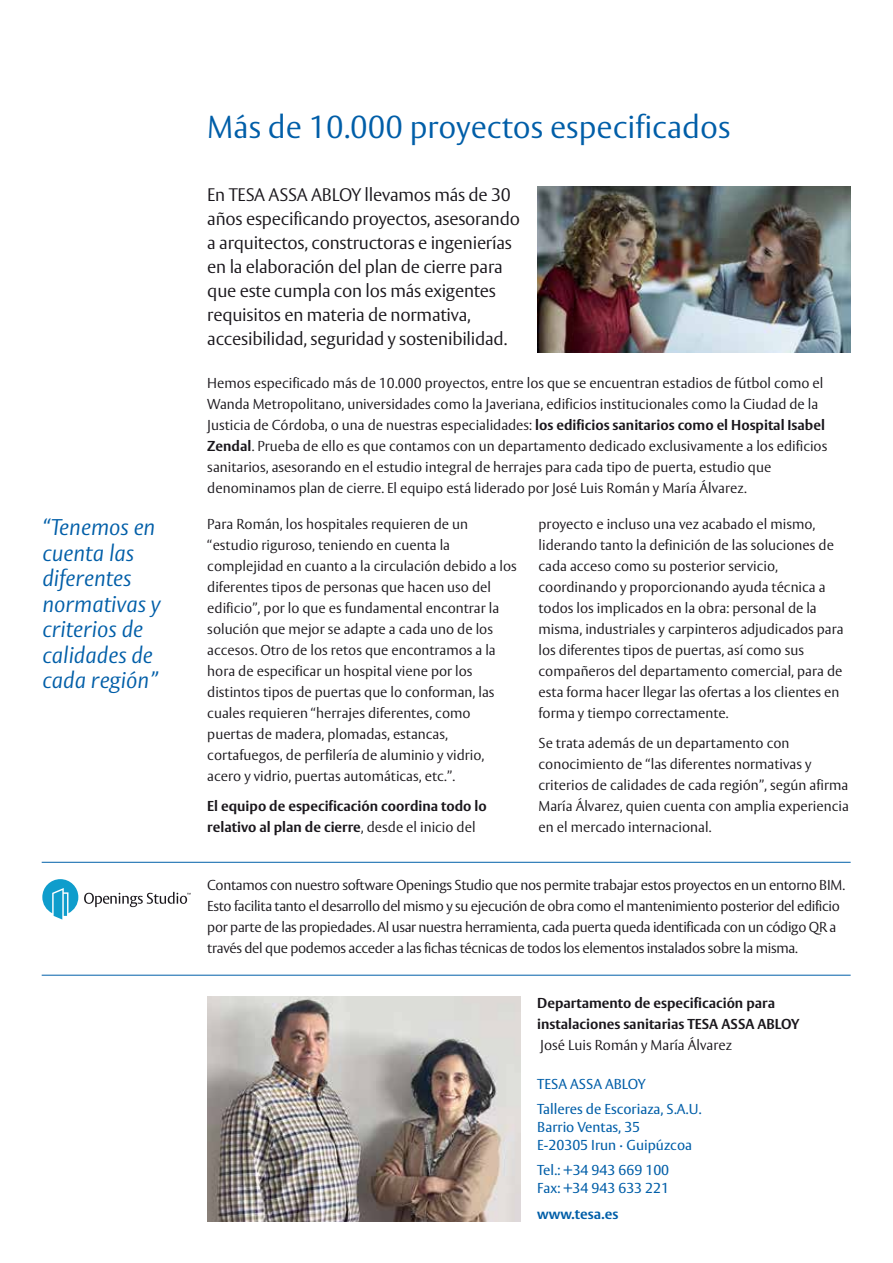
<style>
.page{position:relative;width:893px;height:1263px;background:#fff}
.page>*{position:absolute;margin:0;border:0;box-sizing:border-box;transform-origin:0 0}
.t1{font:300 31.5px "ASSA Vesta";color:#005ea8}
.t2{font:italic 300 22.5px/25.5px "ASSA Vesta";color:#005ea8}
.t3{font:300 18px/24px "ASSA Vesta";letter-spacing:-.015em;color:#1a171c}
.t4{font:300 14.25px/21px "ASSA Vesta";color:#1a171c}
.t5{font:300 14.25px/21px "ASSA Vesta";letter-spacing:-.02em;color:#1a171c}
.t6{font:700 14.25px/21px "ASSA Vesta";color:#1a171c}
.t7{font:14.25px/18px "ASSA Vesta";color:#005ea8}
.t8{font:700 14.25px "ASSA Vesta";color:#005ea8}
.s1{font-weight:700}
.s2{font-weight:300}
</style>
<div class="page">
<img style="left:207px;top:997px;width:314px;height:224px">
<img style="left:537px;top:187px;width:314px;height:165px">
<svg style="left:42px;top:879px;width:36px;height:40px"></svg>
<svg style="left:84px;top:892px;width:107px;height:15px"></svg>
<hr style="left:42px;top:862px;width:809px;height:1px;background:#0060a9">
<hr style="left:42px;top:975px;width:809px;height:1px;background:#0060a9">
<h2 class="t2" style="left:42px;top:516px;width:120px">“Tenemos en cuenta las diferentes normativas y criterios de calidades de cada región”</h2>
<h1 class="t1" style="left:207px;top:108px;width:525px">Más de 10.000 proyectos especificados</h1>
<p class="t3" style="left:207px;top:183px;width:314px">En TESA ASSA ABLOY llevamos más de 30 años especificando proyectos, asesorando a arquitectos, constructoras e ingenierías en la elaboración del plan de cierre para que este cumpla con los más exigentes requisitos en materia de normativa, accesibilidad, seguridad y sostenibilidad.</p>
<p class="t4" style="left:207px;top:373px;width:622px">Hemos especificado más de 10.000 proyectos, entre los que se encuentran estadios de fútbol como el Wanda Metropolitano, universidades como la Javeriana, edificios institucionales como la Ciudad de la Justicia de Córdoba, o una de nuestras especialidades: <span class="s1">los edificios sanitarios como el Hospital Isabel Zendal</span>. Prueba de ello es que contamos con un departamento dedicado exclusivamente a los edificios sanitarios, asesorando en el estudio integral de herrajes para cada tipo de puerta, estudio que denominamos plan de cierre. El equipo está liderado por José Luis Román y María Álvarez.</p>
<p class="t4" style="left:207px;top:514px;width:311px">Para Román, los hospitales requieren de un “estudio riguroso, teniendo en cuenta la complejidad en cuanto a la circulación debido a los diferentes tipos de personas que hacen uso del edificio”, por lo que es fundamental encontrar la solución que mejor se adapte a cada uno de los accesos. Otro de los retos que encontramos a la hora de especificar un hospital viene por los distintos tipos de puertas que lo conforman, las cuales requieren “herrajes diferentes, como puertas de madera, plomadas, estancas, cortafuegos, de perfilería de aluminio y vidrio, acero y vidrio, puertas automáticas, etc.”.</p>
<p class="t6" style="left:207px;top:796px;width:281px">El equipo de especificación coordina todo lo relativo al plan de cierre<span class="s2">, desde el inicio del</span></p>
<p class="t4" style="left:539px;top:514px;width:307px">proyecto e incluso una vez acabado el mismo, liderando tanto la definición de las soluciones de cada acceso como su posterior servicio, coordinando y proporcionando ayuda técnica a todos los implicados en la obra: personal de la misma, industriales y carpinteros adjudicados para los diferentes tipos de puertas, así como sus compañeros del departamento comercial, para de esta forma hacer llegar las ofertas a los clientes en forma y tiempo correctamente.</p>
<p class="t4" style="left:539px;top:733px;width:312px">Se trata además de un departamento con conocimiento de “las diferentes normativas y criterios de calidades de cada región”, según afirma María Álvarez, quien cuenta con amplia experiencia en el mercado internacional.</p>
<p class="t5" style="left:207px;top:875px;width:639px">Contamos con nuestro software Openings Studio que nos permite trabajar estos proyectos en un entorno BIM.<br>Esto facilita tanto el desarrollo del mismo y su ejecución de obra como el mantenimiento posterior del edificio por parte de las propiedades. Al usar nuestra herramienta, cada puerta queda identificada con un código QR a través del que podemos acceder a las fichas técnicas de todos los elementos instalados sobre la misma.</p>
<p class="t6" style="left:537px;top:993px;width:264px">Departamento de especificación para instalaciones sanitarias TESA ASSA ABLOY</p>
<p class="t4" style="left:540px;top:1035px;width:193px">José Luis Román y María Álvarez</p>
<p class="t7" style="left:537px;top:1071px;width:166px;line-height:25.3px">TESA ASSA ABLOY<br>Talleres de Escoriaza, S.A.U.</p>
<p class="t7" style="left:537px;top:1119px;width:156px">Barrio Ventas, 35<br>E-20305 Irun · Guipúzcoa</p>
<p class="t7" style="left:537px;top:1162px;width:133px">Tel.: +34 943 669 100<br>Fax: +34 943 633 221</p>
<p class="t8" style="left:537px;top:1205px;width:82px">www.tesa.es</p>
</div>
